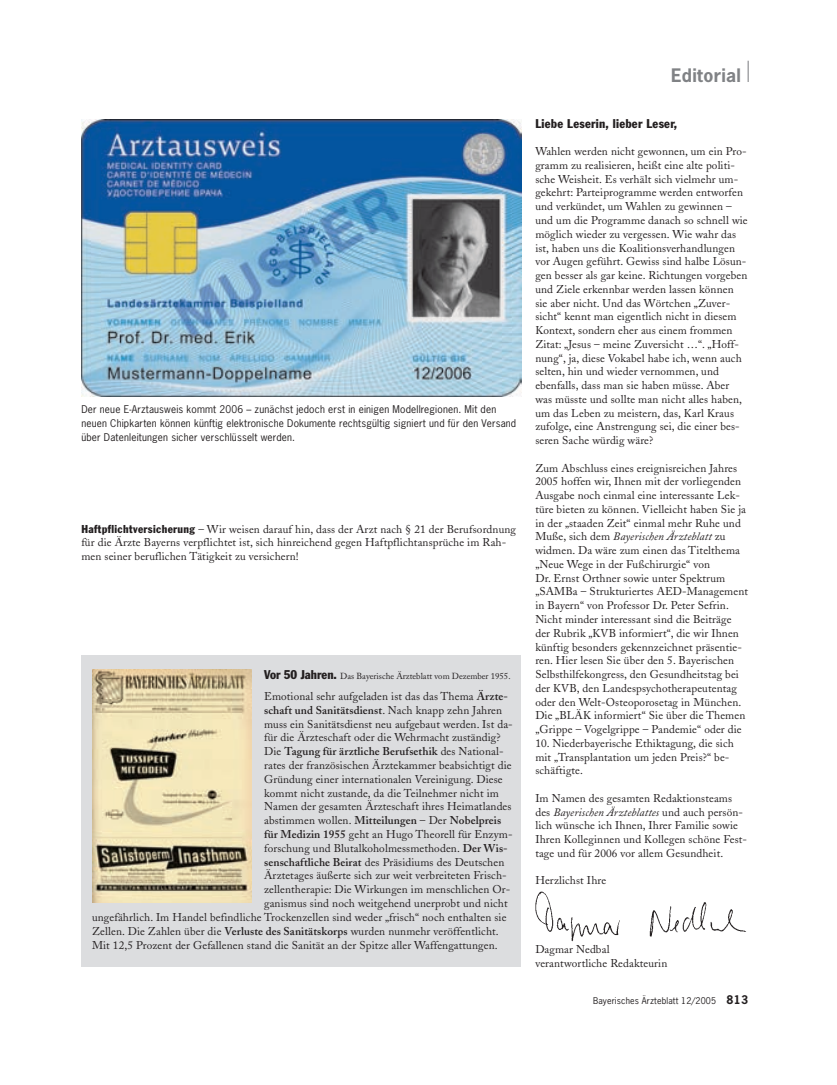
<style>
.page{position:relative;width:837px;height:1085px;background:#fff}
.page>*{position:absolute;margin:0;border:0;box-sizing:border-box;transform-origin:0 0}
.t1{font:700 17.5px "News Gothic";letter-spacing:.02em;color:#808285}
.t2{font:condensed 12.5px "Franklin Gothic";letter-spacing:.02em;color:#231f20}
.t3{font:11.25px/13.8px "Adobe Caslon";letter-spacing:.01em;color:#231f20}
.t4{font:600 11.25px "Adobe Caslon";letter-spacing:.01em;color:#231f20}
.t5{font:10px/13.8px "News Gothic";letter-spacing:.015em;color:#231f20}
.t6{font:8.75px "Adobe Caslon";color:#231f20}
.t7{font:8.75px "News Gothic";letter-spacing:.015em;color:#231f20}
.s1{font-family:"Franklin Gothic";font-stretch:condensed}
.s2{font-family:"Franklin Gothic";font-stretch:condensed;font-size:12.5px}
.s3{font-weight:600}
.s4{font-weight:400}
.s5{font-style:italic}
.s6{font-weight:700;font-size:11.25px}
</style>
<div class="page">
<svg style="left:747px;top:61px;width:1px;height:21px"></svg>
<div style="left:81px;top:655px;width:440px;height:311px;background:#dcdddf"></div>
<img style="left:92px;top:670px;width:159px;height:232px">
<img style="left:81px;top:119px;width:440px;height:277px">
<img style="left:535px;top:891px;width:211px;height:51px">
<p class="t5" style="left:81px;top:403px;width:436px">Der neue E-Arztausweis kommt 2006 – zunächst jedoch erst in einigen Modellregionen. Mit den neuen Chipkarten können künftig elektronische Dokumente rechtsgültig signiert und für den Versand über Datenleitungen sicher verschlüsselt werden.</p>
<p class="t3" style="left:81px;top:523px;width:436px"><span class="s1">Haftpflichtversicherung</span> – Wir weisen darauf hin, dass der Arzt nach § 21 der Berufsordnung für die Ärzte Bayerns verpflichtet ist, sich hinreichend gegen Haftpflichtansprüche im Rah&shy;men seiner beruflichen Tätigkeit zu versichern!</p>
<p class="t6" style="left:264px;top:672px;width:248px"><span class="s2">Vor 50 Jahren.</span> Das Bayerische Ärzteblatt vom Dezember 1955.</p>
<p class="t3" style="left:264px;top:690px;width:245px">Emotional sehr aufgeladen ist das das Thema <span class="s3">Ärzte-</span></p>
<p class="t4" style="left:264px;top:705px;width:239px">schaft und Sanitätsdienst<span class="s4">. Nach knapp zehn Jahren</span></p>
<p class="t3" style="left:264px;top:718px;width:250px">muss ein Sanitätsdienst neu aufgebaut werden. Ist da-</p>
<p class="t3" style="left:264px;top:731px;width:238px">für die Ärzteschaft oder die Wehrmacht zuständig?</p>
<p class="t4" style="left:264px;top:746px;width:241px"><span class="s4">Die</span> Tagung für ärztliche Berufsethik <span class="s4">des National-</span></p>
<p class="t3" style="left:264px;top:759px;width:249px">rates der französischen Ärztekammer beabsichtigt die</p>
<p class="t3" style="left:264px;top:773px;width:240px">Gründung einer internationalen Vereinigung. Diese</p>
<p class="t3" style="left:264px;top:787px;width:236px">kommt nicht zustande, da die Teilnehmer nicht im</p>
<p class="t3" style="left:264px;top:801px;width:249px">Namen der gesamten Ärzteschaft ihres Heimatlandes</p>
<p class="t4" style="left:264px;top:815px;width:238px"><span class="s4">abstimmen wollen.</span> Mitteilungen <span class="s4">– Der</span> Nobelpreis</p>
<p class="t3" style="left:264px;top:828px;width:250px"><span class="s3">für Medizin 1955</span> geht an Hugo Theorell für Enzym-</p>
<p class="t3" style="left:264px;top:842px;width:245px">forschung und Blutalkoholmessmethoden. <span class="s3">Der Wis-</span></p>
<p class="t3" style="left:264px;top:856px;width:242px"><span class="s3">senschaftliche Beirat</span> des Präsidiums des Deutschen</p>
<p class="t3" style="left:264px;top:870px;width:244px">Ärztetages äußerte sich zur weit verbreiteten Frisch-</p>
<p class="t3" style="left:264px;top:883px;width:248px">zellentherapie: Die Wirkungen im menschlichen Or-</p>
<p class="t3" style="left:264px;top:897px;width:245px">ganismus sind noch weitgehend unerprobt und nicht</p>
<p class="t3" style="left:92px;top:911px;width:416px">ungefährlich. Im Handel befindliche Trockenzellen sind weder „frisch“ noch enthalten sie</p>
<p class="t3" style="left:92px;top:925px;width:408px">Zellen. Die Zahlen über die <span class="s3">Verluste des Sanitätskorps</span> wurden nunmehr veröffentlicht.</p>
<p class="t3" style="left:92px;top:939px;width:407px">Mit 12,5 Prozent der Gefallenen stand die Sanität an der Spitze aller Waffengattungen.</p>
<h1 class="t1" style="left:670px;top:68px;width:71px">Editorial</h1>
<p class="t2" style="left:535px;top:119px;width:143px">Liebe Leserin, lieber Leser,</p>
<p class="t3" style="left:535px;top:146px;width:214px">Wahlen werden nicht gewonnen, um ein Pro&shy;gramm zu realisieren, heißt eine alte politi&shy;sche Weisheit. Es verhält sich vielmehr um&shy;gekehrt: Parteiprogramme werden entworfen und verkündet, um Wahlen zu gewinnen – und um die Programme danach so schnell wie möglich wieder zu vergessen. Wie wahr das ist, haben uns die Koalitionsverhandlungen vor Augen geführt. Gewiss sind halbe Lösun&shy;gen besser als gar keine. Richtungen vorgeben und Ziele erkennbar werden lassen können sie aber nicht. Und das Wörtchen „Zuver&shy;sicht“ kennt man eigentlich nicht in diesem Kontext, sondern eher aus einem frommen Zitat: „Jesus – meine Zuversicht …“. „Hoff&shy;nung“, ja, diese Vokabel habe ich, wenn auch selten, hin und wieder vernommen, und ebenfalls, dass man sie haben müsse. Aber was müsste und sollte man nicht alles haben, um das Leben zu meistern, das, Karl Kraus zufolge, eine Anstrengung sei, die einer bes&shy;seren Sache würdig wäre?</p>
<p class="t3" style="left:535px;top:462px;width:214px">Zum Abschluss eines ereignisreichen Jahres 2005 hoffen wir, Ihnen mit der vorliegenden Ausgabe noch einmal eine interessante Lek&shy;türe bieten zu können. Vielleicht haben Sie ja in der „staaden Zeit“ einmal mehr Ruhe und Muße, sich dem <span class="s5">Bayerischen Ärzteblatt</span> zu widmen. Da wäre zum einen das Titelthema „Neue Wege in der Fußchirurgie“ von<br>Dr. Ernst Orthner sowie unter Spektrum „SAMBa – Strukturiertes AED-Management in Bayern“ von Professor Dr. Peter Sefrin.<br>Nicht minder interessant sind die Beiträge der Rubrik „KVB informiert“, die wir Ihnen künftig besonders gekennzeichnet präsentie&shy;ren. Hier lesen Sie über den 5. Bayerischen Selbsthilfekongress, den Gesundheitstag bei der KVB, den Landespsychotherapeutentag oder den Welt-Osteoporosetag in München.<br>Die „BLÄK informiert“ Sie über die Themen „Grippe – Vogelgrippe – Pandemie“ oder die</p>
<p class="t3" style="left:535px;top:737px;width:200px">10. Niederbayerische Ethiktagung, die sich mit „Transplantation um jeden Preis?“ be&shy;schäftigte.</p>
<p class="t3" style="left:535px;top:792px;width:213px">Im Namen des gesamten Redaktionsteams des <span class="s5">Bayerischen Ärzteblattes</span> und auch persön&shy;lich wünsche ich Ihnen, Ihrer Familie sowie Ihren Kolleginnen und Kollegen schöne Fest&shy;tage und für 2006 vor allem Gesundheit.</p>
<p class="t3" style="left:535px;top:874px;width:72px">Herzlichst Ihre</p>
<p class="t3" style="left:535px;top:943px;width:133px">Dagmar Nedbal verantwortliche Redakteurin</p>
<p class="t7" style="left:592px;top:996px;width:156px">Bayerisches Ärzteblatt 12/2005 <span class="s6">813</span></p>
</div>
